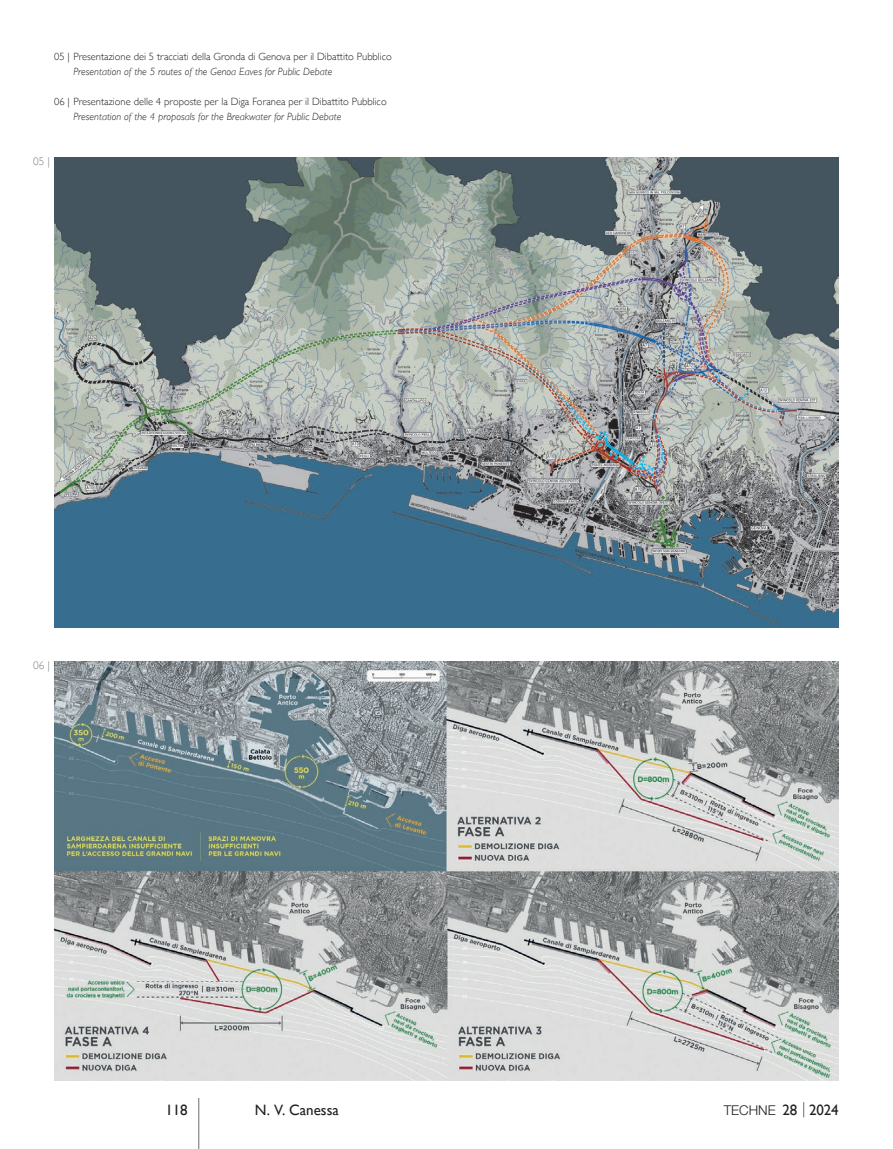
<style>
.page{position:relative;width:893px;height:1149px;background:#fff}
.page>*{position:absolute;margin:0;border:0;box-sizing:border-box;transform-origin:0 0}
.t1{font:15px "Gill Sans";color:#231f20}
.t2{font:300 13.5px "Helvetica Neue LT Std";color:#231f20}
.t3{font:300 11.25px "Gill Sans";color:#808285}
.t4{font:300 10.5px "Gill Sans";color:#231f20}
.t5{font:italic 300 10.5px "Gill Sans";color:#231f20}
.s1{font-family:"Gill Sans";font-weight:400;font-size:15px}
</style>
<div class="page">
<svg style="left:803px;top:1102px;width:1px;height:14px"></svg>
<hr style="left:198px;top:1097px;width:1px;height:51px;background:#6c6d70">
<img style="left:54px;top:157px;width:785px;height:470px">
<img style="left:54px;top:661px;width:785px;height:419px">
<p class="t4" style="left:54px;top:49px;width:339px">05 | Presentazione dei 5 tracciati della Gronda di Genova per il Dibattito Pubblico</p>
<p class="t5" style="left:73px;top:66px;width:261px">Presentation of the 5 routes of the Genoa Eaves for Public Debate</p>
<p class="t4" style="left:54px;top:93px;width:334px">06 | Presentazione delle 4 proposte per la Diga Foranea per il Dibattito Pubblico</p>
<p class="t5" style="left:73px;top:110px;width:270px">Presentation of the 4 proposals for the Breakwater for Public Debate</p>
<p class="t3" style="left:33px;top:153px;width:18px">05 |</p>
<p class="t3" style="left:33px;top:656px;width:18px">06 |</p>
<h1 class="t1" style="left:166px;top:1100px;width:24px">118</h1>
<h1 class="t1" style="left:255px;top:1100px;width:86px">N. V. Canessa</h1>
<p class="t2" style="left:724px;top:1101px;width:117px">TECHNE <span class="s1">28 2024</span></p>
</div>
